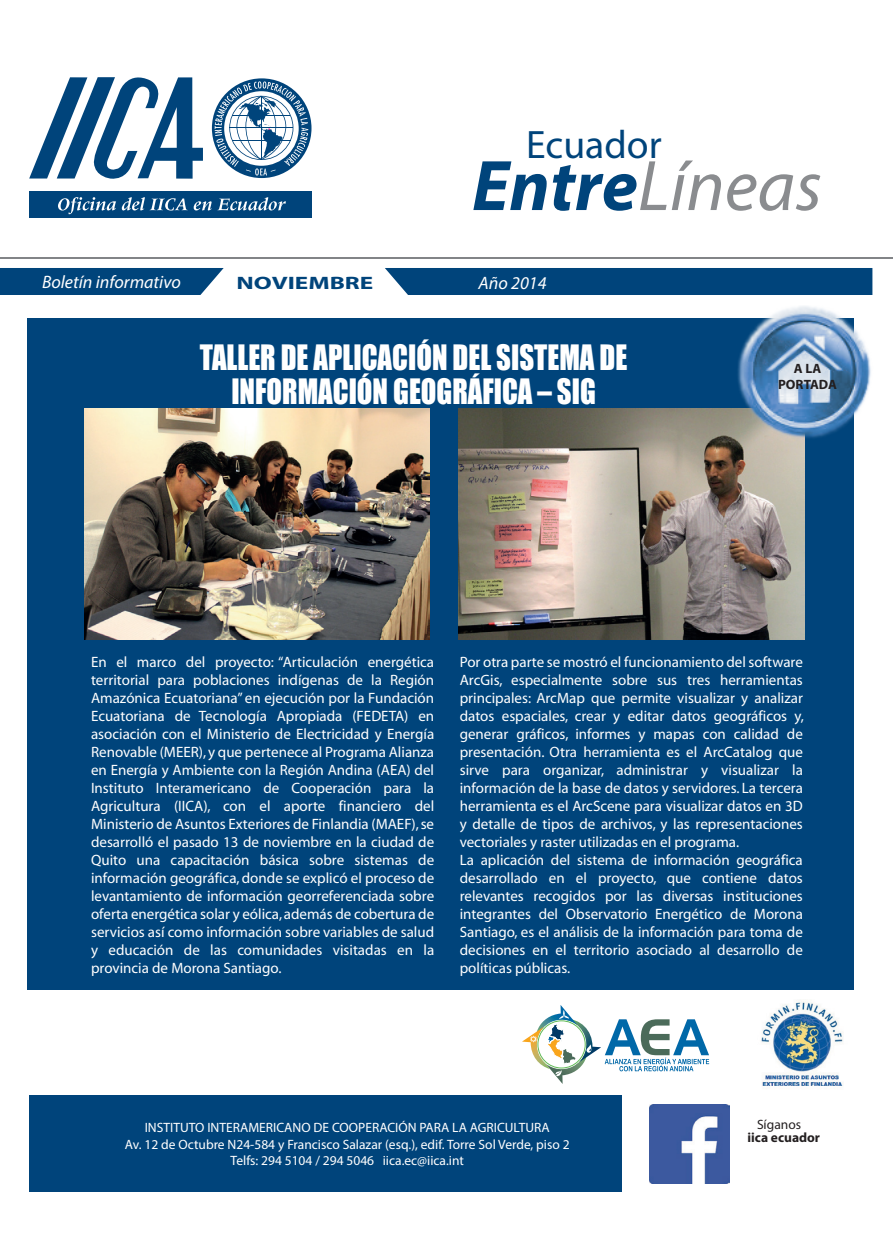
<style>
.page{position:relative;width:893px;height:1234px;background:#fff}
.page>*{position:absolute;margin:0;border:0;box-sizing:border-box;transform-origin:0 0}
.t1{font:italic 72.15px "Myriad Pro";color:#8a8c8f}
.t2{font:39.75px "Myriad Pro";color:#00447b}
.t3{font:32.1px/34px "Impact";color:#fff;text-align:center;scale:.89 1}
.t4{font:italic 18px "Myriad Pro";color:#fff}
.t5{font:700 18px "Myriad Pro";color:#00447b;scale:1.4 1}
.t6{font:15px/18px "Myriad";color:#fff;text-align:justify}
.t7{font:13.5px/16.2px "Myriad Pro";color:#fff;text-align:center}
.t8{font:700 13.5px/16.2px "Myriad Pro";color:#231f20;text-align:center}
.t9{font:13.5px "Myriad Pro";color:#231f20}
.s1{font-weight:700;color:#00447b}
</style>
<div class="page">
<div style="left:27px;top:318px;width:826px;height:672px;background:#00447b"></div>
<div style="left:29px;top:1094px;width:593px;height:97px;background:#00447b"></div>
<img style="left:650px;top:1104px;width:79px;height:79px">
<div style="left:0;top:268px;width:224px;height:27px;background:#00447b"></div>
<div style="left:385px;top:268px;width:487px;height:27px;background:#00447b"></div>
<hr style="left:0;top:257px;width:893px;height:2px;background:#828487">
<svg style="left:29px;top:77px;width:174px;height:102px"></svg>
<svg style="left:212px;top:78px;width:99px;height:100px"></svg>
<div style="left:29px;top:191px;width:282px;height:26px;background:#00447b"></div>
<svg style="left:58px;top:197px;width:58px;height:17px"></svg>
<svg style="left:122px;top:197px;width:66px;height:13px"></svg>
<svg style="left:194px;top:197px;width:92px;height:13px"></svg>
<img style="left:84px;top:408px;width:346px;height:231px">
<img style="left:458px;top:408px;width:346px;height:231px">
<img style="left:737px;top:306px;width:134px;height:134px">
<img style="left:761px;top:1000px;width:82px;height:86px">
<svg style="left:605px;top:1019px;width:104px;height:52px"></svg>
<svg style="left:522px;top:1005px;width:72px;height:78px"></svg>
<h2 class="t2" style="left:526px;top:120px;width:137px">Ecuador</h2>
<h1 class="t1" style="left:472px;top:141px;width:351px"><span class="s1">Entre</span>Líneas</h1>
<p class="t4" style="left:42px;top:270px;width:140px">Boletín informativo</p>
<p class="t4" style="left:479px;top:272px;width:70px">Año 2014</p>
<p class="t5" style="left:236px;top:271px;width:99px">NOVIEMBRE</p>
<h3 class="t3" style="left:200px;top:339px;width:482px">TALLER DE APLICACIÓN DEL SISTEMA DE<br>INFORMACIÓN GEOGRÁFICA – SIG</h3>
<p class="t8" style="left:778px;top:359px;width:60px">A LA<br>PORTADA</p>
<p class="t6" style="left:91px;top:653px;width:345px">En el marco del proyecto: “Articulación energética territorial para poblaciones indígenas de la Región Amazónica Ecuatoriana” en ejecución por la Fundación Ecuatoriana de Tecnología Apropiada (FEDETA) en asociación con el Ministerio de Electricidad y Energía Renovable (MEER), y que pertenece al Programa Alianza en Energía y Ambiente con la Región Andina (AEA) del Instituto Interamericano de Cooperación para la Agricultura (IICA), con el aporte financiero del Ministerio de Asuntos Exteriores de Finlandia (MAEF), se desarrolló el pasado 13 de noviembre en la ciudad de Quito una capacitación básica sobre sistemas de información geográfica, donde se explicó el proceso de levantamiento de información georreferenciada sobre oferta energética solar y eólica, además de cobertura de servicios así como información sobre variables de salud y educación de las comunidades visitadas en la provincia de Morona Santiago.</p>
<p class="t6" style="left:460px;top:653px;width:346px;text-align:left">Por otra parte se mostró el funcionamiento del software ArcGis, especialmente sobre sus tres herramientas principales: ArcMap que permite visualizar y analizar datos espaciales, crear y editar datos geográficos y, generar gráficos, informes y mapas con calidad de presentación. Otra herramienta es el ArcCatalog que sirve para organizar, administrar y visualizar la información de la base de datos y servidores. La tercera herramienta es el ArcScene para visualizar datos en 3D y detalle de tipos de archivos, y las representaciones vectoriales y raster utilizadas en el programa.<br>La aplicación del sistema de información geográfica desarrollado en el proyecto, que contiene datos relevantes recogidos por las diversas instituciones integrantes del Observatorio Energético de Morona Santiago, es el análisis de la información para toma de decisiones en el territorio asociado al desarrollo de políticas públicas.</p>
<p class="t7" style="left:125px;top:1119px;width:446px">INSTITUTO INTERAMERICANO DE COOPERACIÓN PARA LA AGRICULTURA<br>Av. 12 de Octubre N24-584 y Francisco Salazar (esq.), edif. Torre Sol Verde, piso 2<br>Telfs: 294 5104 / 294 5046 iica.ec@iica.int</p>
<p class="t9" style="left:757px;top:1115px;width:46px">Síganos</p>
<p class="t8" style="left:747px;top:1128px;width:74px">iica ecuador</p>
</div>
